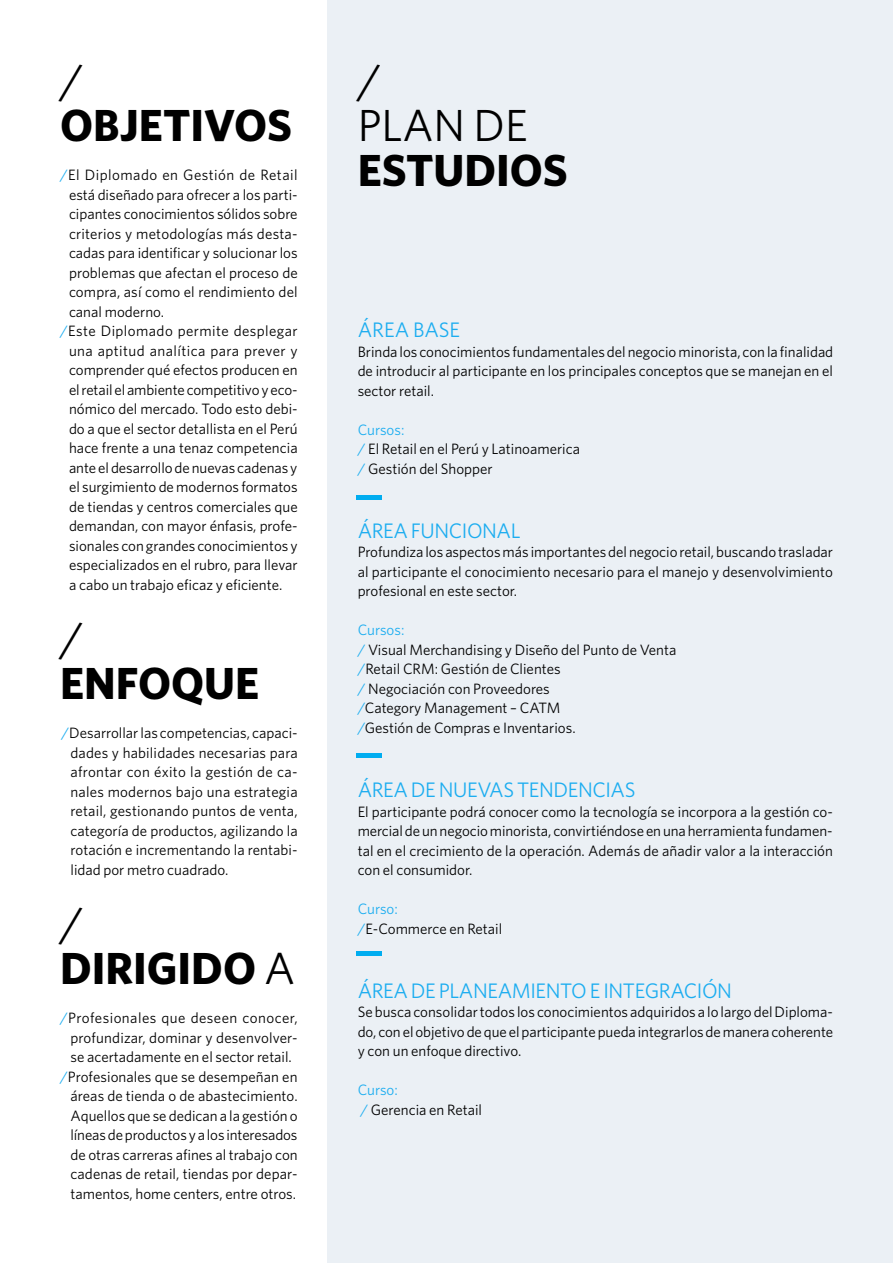
<style>
.page{position:relative;width:893px;height:1263px;background:#fff}
.page>*{position:absolute;margin:0;border:0;box-sizing:border-box;transform-origin:0 0}
.t1{font:700 45px/45px "Whitney";color:#000}
.t2{font:45px/45px "Whitney";color:#000}
.t3{font:21px "Whitney";letter-spacing:-.02em;color:#1cadf0}
.t4{font:21px "Whitney";color:#1cadf0}
.t5{font:15px/19.5px "Whitney";color:#000;text-align:justify}
.t6{font:15px "Whitney";letter-spacing:.03em;color:#000}
.s1{color:#1cadf0}
.s2{font-weight:400}
</style>
<div class="page">
<div style="left:328px;top:0;width:565px;height:1263px;background:#ebf0f5"></div>
<hr style="left:356px;top:495px;width:26px;height:4px;background:#00adf0">
<hr style="left:356px;top:753px;width:26px;height:4px;background:#00adf0">
<hr style="left:356px;top:951px;width:26px;height:4px;background:#00adf0">
<h1 class="t2" style="left:60px;top:57px;width:25px">/</h1>
<h1 class="t1" style="left:60px;top:102px;width:233px">OBJETIVOS</h1>
<p class="t6" style="left:60px;top:165px;width:239px"><span class="s1">/</span>El Diplomado en Gestión de Retail</p>
<p class="t5" style="left:69px;top:184px;width:230px">está diseñado para ofrecer a los parti-</p>
<p class="t5" style="left:69px;top:204px;width:230px">cipantes conocimientos sólidos sobre</p>
<p class="t5" style="left:69px;top:223px;width:230px">criterios y metodologías más desta-</p>
<p class="t5" style="left:69px;top:243px;width:230px">cadas para identificar y solucionar los</p>
<p class="t5" style="left:69px;top:262px;width:230px">problemas que afectan el proceso de</p>
<p class="t5" style="left:69px;top:282px;width:230px">compra, así como el rendimiento del</p>
<p class="t5" style="left:69px;top:301px;width:97px">canal moderno.</p>
<p class="t6" style="left:60px;top:321px;width:239px"><span class="s1">/</span>Este Diplomado permite desplegar</p>
<p class="t6" style="left:69px;top:340px;width:230px">una aptitud analítica para prever y</p>
<p class="t5" style="left:69px;top:360px;width:230px">comprender qué efectos producen en</p>
<p class="t5" style="left:69px;top:379px;width:230px">el retail el ambiente competitivo y eco-</p>
<p class="t5" style="left:69px;top:399px;width:230px">nómico del mercado. Todo esto debi-</p>
<p class="t5" style="left:69px;top:418px;width:230px">do a que el sector detallista en el Perú</p>
<p class="t5" style="left:69px;top:438px;width:230px">hace frente a una tenaz competencia</p>
<p class="t5" style="left:69px;top:457px;width:230px">ante el desarrollo de nuevas cadenas y</p>
<p class="t5" style="left:69px;top:477px;width:230px">el surgimiento de modernos formatos</p>
<p class="t5" style="left:69px;top:496px;width:230px">de tiendas y centros comerciales que</p>
<p class="t5" style="left:69px;top:516px;width:230px">demandan, con mayor énfasis, profe-</p>
<p class="t5" style="left:69px;top:535px;width:230px">sionales con grandes conocimientos y</p>
<p class="t5" style="left:69px;top:555px;width:230px">especializados en el rubro, para llevar</p>
<p class="t5" style="left:69px;top:574px;width:215px">a cabo un trabajo eficaz y eficiente.</p>
<h1 class="t2" style="left:60px;top:615px;width:25px">/</h1>
<h1 class="t1" style="left:60px;top:660px;width:201px">ENFOQUE</h1>
<p class="t5" style="left:70px;top:723px;width:229px;text-indent:-9px"><span class="s1">/</span>Desarrollar las competencias, capaci&shy;dades y habilidades necesarias para afrontar con éxito la gestión de ca&shy;nales modernos bajo una estrategia retail, gestionando puntos de venta, categoría de productos, agilizando la rotación e incrementando la rentabi&shy;lidad por metro cuadrado.</p>
<h1 class="t1" style="left:60px;top:900px;width:237px"><span class="s2">/<br></span>DIRIGIDO <span class="s2">A</span></h1>
<p class="t6" style="left:60px;top:1008px;width:239px"><span class="s1">/</span>Profesionales que deseen conocer,</p>
<p class="t5" style="left:70px;top:1027px;width:229px">profundizar, dominar y desenvolver-</p>
<p class="t5" style="left:70px;top:1047px;width:223px">se acertadamente en el sector retail.</p>
<p class="t5" style="left:60px;top:1066px;width:239px"><span class="s1">/</span>Profesionales que se desempeñan en</p>
<p class="t5" style="left:70px;top:1086px;width:229px">áreas de tienda o de abastecimiento.</p>
<p class="t5" style="left:70px;top:1105px;width:229px">Aquellos que se dedican a la gestión o</p>
<p class="t5" style="left:70px;top:1125px;width:229px">líneas de productos y a los interesados</p>
<p class="t5" style="left:70px;top:1144px;width:229px">de otras carreras afines al trabajo con</p>
<p class="t5" style="left:70px;top:1164px;width:229px">cadenas de retail, tiendas por depar-</p>
<p class="t5" style="left:70px;top:1183px;width:227px">tamentos, home centers, entre otros.</p>
<h1 class="t2" style="left:358px;top:57px;width:172px">/<br>PLAN DE</h1>
<h1 class="t1" style="left:358px;top:147px;width:212px">ESTUDIOS</h1>
<h2 class="t4" style="left:358px;top:316px;width:104px">ÁREA BASE</h2>
<p class="t5" style="left:358px;top:341px;width:477px">Brinda los conocimientos fundamentales del negocio minorista, con la finalidad de introducir al participante en los principales conceptos que se manejan en el sector retail.</p>
<p class="t5" style="left:358px;top:419px;width:224px;text-align:left"><span class="s1">Cursos:<br>/</span> El Retail en el Perú y Latinoamerica <span class="s1">/</span> Gestión del Shopper</p>
<h2 class="t3" style="left:358px;top:517px;width:164px">ÁREA FUNCIONAL</h2>
<p class="t5" style="left:358px;top:542px;width:477px">Profundiza los aspectos más importantes del negocio retail, buscando trasladar al participante el conocimiento necesario para el manejo y desenvolvimiento profesional en este sector.</p>
<p class="t5" style="left:358px;top:620px;width:320px;text-align:left"><span class="s1">Cursos:<br>/</span> Visual Merchandising y Diseño del Punto de Venta <span class="s1">/</span>Retail CRM: Gestión de Clientes<br><span class="s1">/</span> Negociación con Proveedores<br><span class="s1">/</span>Category Management – CATM<br><span class="s1">/</span>Gestión de Compras e Inventarios.</p>
<h2 class="t3" style="left:358px;top:776px;width:279px">ÁREA DE NUEVAS TENDENCIAS</h2>
<p class="t5" style="left:358px;top:801px;width:477px">El participante podrá conocer como la tecnología se incorpora a la gestión co&shy;mercial de un negocio minorista, convirtiéndose en una herramienta fundamen&shy;tal en el crecimiento de la operación. Además de añadir valor a la interacción con el consumidor.</p>
<p class="t5" style="left:358px;top:899px;width:146px"><span class="s1">Curso:<br>/</span>E-Commerce en Retail</p>
<h2 class="t3" style="left:358px;top:977px;width:376px">ÁREA DE PLANEAMIENTO E INTEGRACIÓN</h2>
<p class="t5" style="left:358px;top:1002px;width:477px">Se busca consolidar todos los conocimientos adquiridos a lo largo del Diploma&shy;do, con el objetivo de que el participante pueda integrarlos de manera coherente y con un enfoque directivo.</p>
<p class="t5" style="left:358px;top:1080px;width:126px"><span class="s1">Curso:<br>/</span> Gerencia en Retail</p>
</div>
